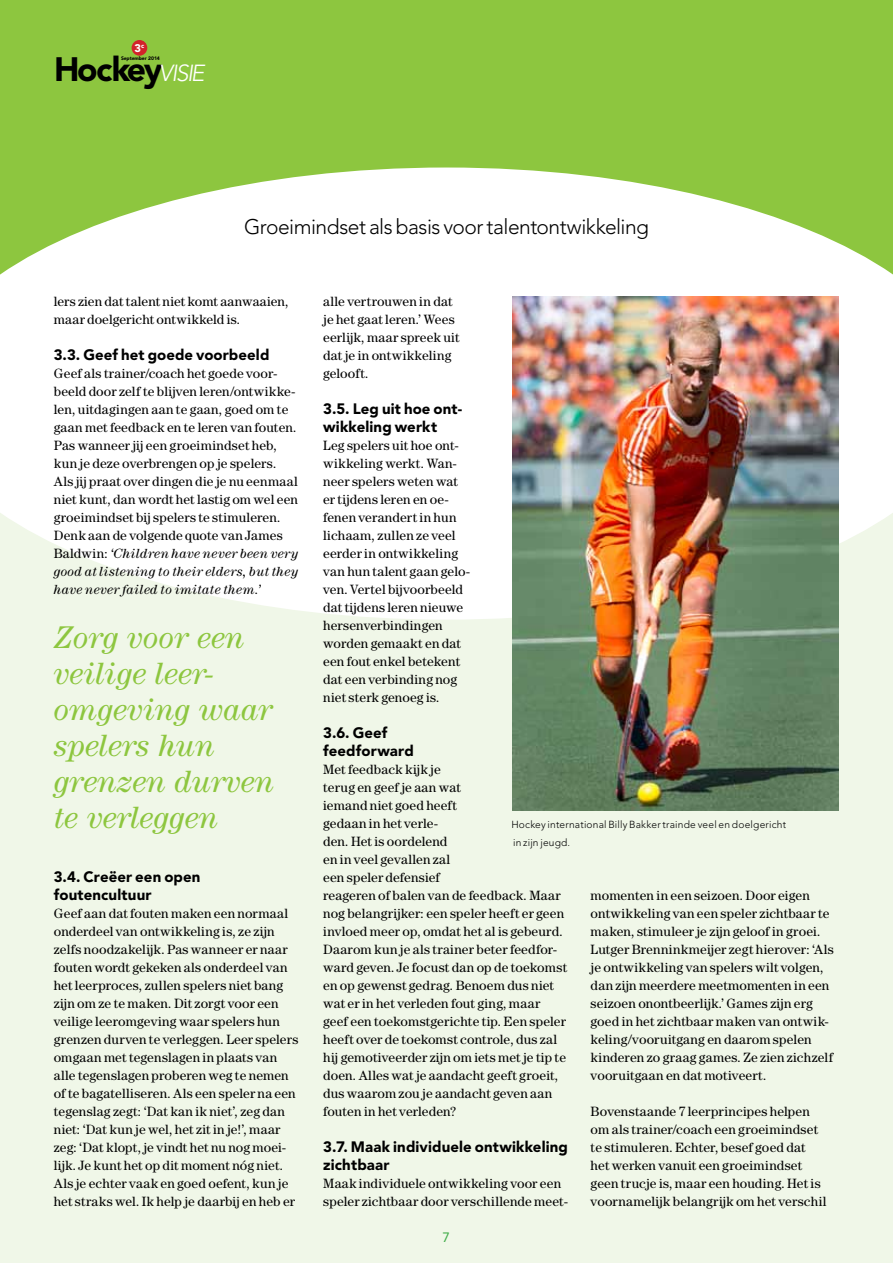
<style>
.page{position:relative;width:893px;height:1263px;background:#f0f7e8}
.page>*{position:absolute;margin:0;border:0;box-sizing:border-box;transform-origin:0 0}
.t1{font:900 33.6px "Avenir LT Std";color:#000}
.t2{font:italic 31.5px/36px "Century Std";color:#8dc63f}
.t3{font:300 21px "Avenir LT Std";letter-spacing:-.025em;color:#000}
.t4{font:900 15px/18px "Avenir LT Std";letter-spacing:.01em;color:#000}
.t5{font:13.5px/18px "Century Std";letter-spacing:.01em;color:#000}
.t6{font:13.5px "Avenir LT Std";color:#41ad49}
.t7{font:900 11.1px "Avenir LT Std";color:#fff}
.t8{font:300 10.2px/18px "Avenir LT Std";letter-spacing:.015em;color:#000}
.t9{font:900 5.1px "Avenir LT Std";letter-spacing:-.02em;color:#000}
.s1{font-weight:300;font-style:italic;font-size:23.1px;color:#fff}
.s2{font-style:italic}
</style>
<div class="page">
<div style="left:0;top:0;width:893px;height:319px;background:#8dc63f"></div>
<svg style="left:0;top:167px;width:893px;height:453px;fill:#fff"></svg>
<div style="left:132px;top:40px;width:15px;height:16px;background:#d2232a;border-radius:50%"></div>
<img style="left:512px;top:297px;width:327px;height:513px">
<p class="t7" style="left:134px;top:41px;width:11px">3<sup>c</sup></p>
<h1 class="t1" style="left:54px;top:49px;width:152px">Hockey<span class="s1">VISIE</span></h1>
<p class="t9" style="left:121px;top:55px;width:40px">September 2014</p>
<h3 class="t3" style="left:244px;top:214px;width:406px">Groeimindset als basis voor talentontwikkeling</h3>
<p class="t5" style="left:54px;top:292px;width:236px">lers zien dat talent niet komt aanwaaien, maar doelgericht ontwikkeld is.</p>
<p class="t4" style="left:54px;top:346px;width:217px">3.3. Geef het goede voorbeeld</p>
<p class="t5" style="left:54px;top:364px;width:246px">Geef als trainer/coach het goede voor&shy;beeld door zelf te blijven leren/ontwikke&shy;len, uitdagingen aan te gaan, goed om te gaan met feedback en te leren van fouten.<br>Pas wanneer jij een groeimindset heb, kun je deze overbrengen op je spelers.<br>Als jij praat over dingen die je nu eenmaal niet kunt, dan wordt het lastig om wel een groeimindset bij spelers te stimuleren.<br>Denk aan de volgende quote van James Baldwin: <span class="s2">‘Children have never been very good at listening to their elders, but they have never failed to imitate them.’</span></p>
<h2 class="t2" style="left:54px;top:619px;width:222px">Zorg voor een veilige leer&shy;omgeving waar spelers hun grenzen durven te verleggen</h2>
<p class="t4" style="left:54px;top:868px;width:148px">3.4. Creëer een open foutencultuur</p>
<p class="t5" style="left:54px;top:904px;width:246px">Geef aan dat fouten maken een normaal onderdeel van ontwikkeling is, ze zijn zelfs noodzakelijk. Pas wanneer er naar fouten wordt gekeken als onderdeel van het leerproces, zullen spelers niet bang zijn om ze te maken. Dit zorgt voor een veilige leeromgeving waar spelers hun grenzen durven te verleggen. Leer spelers omgaan met tegenslagen in plaats van alle tegenslagen proberen weg te nemen of te bagatelliseren. Als een speler na een tegenslag zegt: ‘Dat kan ik niet’, zeg dan niet: ‘Dat kun je wel, het zit in je!’, maar zeg: ‘Dat klopt, je vindt het nu nog moei&shy;lijk. Je kunt het op dit moment nóg niet.<br>Als je echter vaak en goed oefent, kun je het straks wel. Ik help je daarbij en heb er</p>
<p class="t5" style="left:323px;top:292px;width:138px">alle vertrouwen in dat je het gaat leren.’ Wees eerlijk, maar spreek uit dat je in ontwikkeling gelooft.</p>
<p class="t4" style="left:323px;top:400px;width:141px">3.5. Leg uit hoe ont&shy;wikkeling werkt</p>
<p class="t5" style="left:323px;top:436px;width:148px">Leg spelers uit hoe ont&shy;wikkeling werkt. Wan&shy;neer spelers weten wat er tijdens leren en oe&shy;fenen verandert in hun lichaam, zullen ze veel eerder in ontwikkeling van hun talent gaan gelo&shy;ven. Vertel bijvoorbeeld dat tijdens leren nieuwe hersenverbindingen worden gemaakt en dat een fout enkel betekent dat een verbinding nog niet sterk genoeg is.</p>
<p class="t4" style="left:323px;top:724px;width:92px">3.6. Geef feedforward</p>
<p class="t5" style="left:323px;top:760px;width:245px">Met feedback kijk je<br>terug en geef je aan wat<br>iemand niet goed heeft<br>gedaan in het verle-<br>den. Het is oordelend<br>en in veel gevallen zal<br>een speler defensief<br>reageren of balen van de feedback. Maar nog belangrijker: een speler heeft er geen invloed meer op, omdat het al is gebeurd.<br>Daarom kun je als trainer beter feedfor&shy;ward geven. Je focust dan op de toekomst en op gewenst gedrag. Benoem dus niet wat er in het verleden fout ging, maar geef een toekomstgerichte tip. Een speler heeft over de toekomst controle, dus zal hij gemotiveerder zijn om iets met je tip te doen. Alles wat je aandacht geeft groeit, dus waarom zou je aandacht geven aan fouten in het verleden?</p>
<p class="t4" style="left:323px;top:1138px;width:246px">3.7. Maak individuele ontwikkeling zichtbaar</p>
<p class="t5" style="left:323px;top:1174px;width:246px">Maak individuele ontwikkeling voor een speler zichtbaar door verschillende meet-</p>
<p class="t8" style="left:511px;top:816px;width:276px">Hockey international Billy Bakker trainde veel en doelgericht in zijn jeugd.</p>
<p class="t5" style="left:591px;top:886px;width:245px">momenten in een seizoen. Door eigen ontwikkeling van een speler zichtbaar te maken, stimuleer je zijn geloof in groei.<br>Lutger Brenninkmeijer zegt hierover: ‘Als je ontwikkeling van spelers wilt volgen, dan zijn meerdere meetmomenten in een seizoen onontbeerlijk.’ Games zijn erg goed in het zichtbaar maken van ontwik&shy;keling/vooruitgang en daarom spelen kinderen zo graag games. Ze zien zichzelf vooruitgaan en dat motiveert.</p>
<p class="t5" style="left:591px;top:1102px;width:237px">Bovenstaande 7 leerprincipes helpen om als trainer/coach een groeimindset te stimuleren. Echter, besef goed dat het werken vanuit een groeimindset geen trucje is, maar een houding. Het is voornamelijk belangrijk om het verschil</p>
<p class="t6" style="left:442px;top:1229px;width:9px">7</p>
</div>
